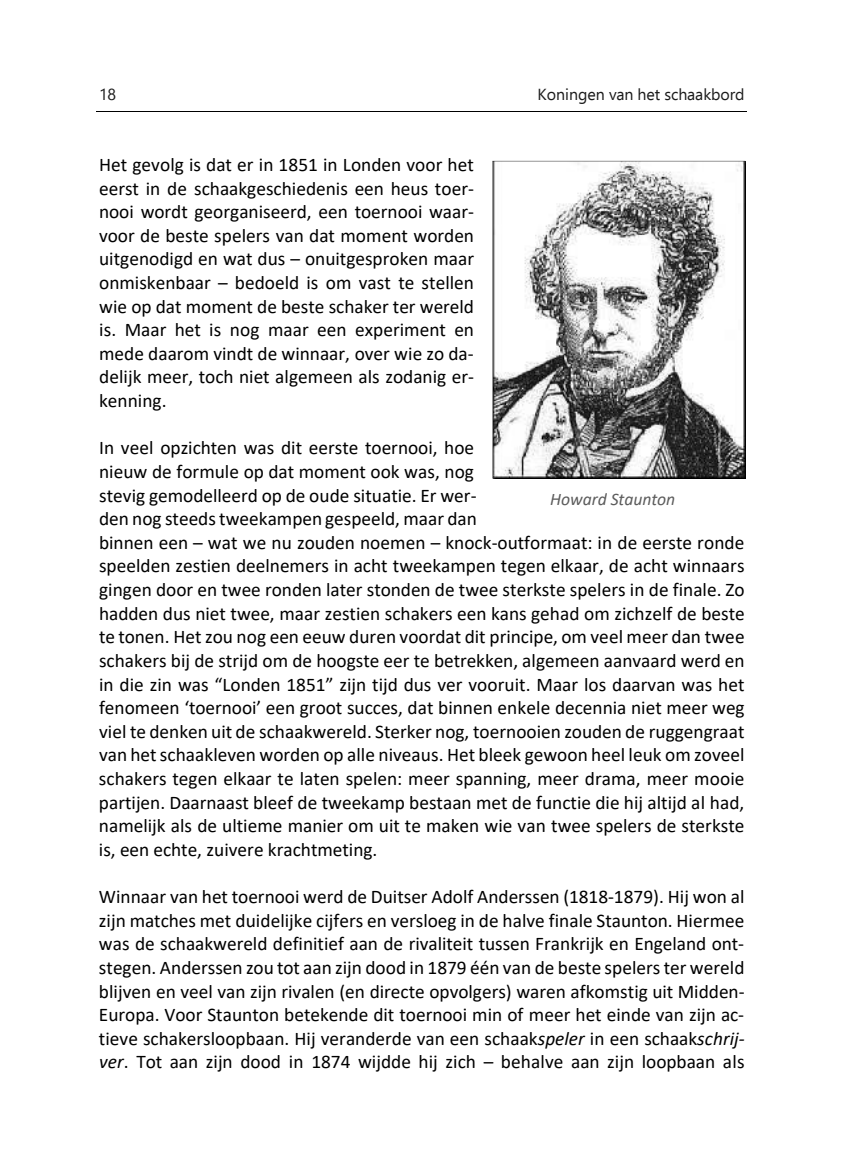
<style>
.page{position:relative;width:844px;height:1166px;background:#fff}
.page>*{position:absolute;margin:0;border:0;box-sizing:border-box;transform-origin:0 0}
.t1{font:19.25px/23.6px "Calibri";color:#000;text-align:justify}
.t2{font:italic 17.68px "Calibri";letter-spacing:-.005em;color:#5c5c5c}
.t3{font:15.92px "Ebrima";letter-spacing:-.005em;color:#1b1b1b}
.s1{font-style:italic}
</style>
<div class="page">
<hr style="left:97px;top:111px;width:650px;height:1px;background:#000">
<svg style="left:492px;top:161px;width:253px;height:317px"></svg>
<p class="t3" style="left:99px;top:88px;width:18px">18</p>
<p class="t3" style="left:537px;top:88px;width:208px">Koningen van het schaakbord</p>
<p class="t1" style="left:99px;top:154px;width:376px">Het gevolg is dat er in 1851 in Londen voor het eerst in de schaakgeschiedenis een heus toer&shy;nooi wordt georganiseerd, een toernooi waar&shy;voor de beste spelers van dat moment worden uitgenodigd en wat dus – onuitgesproken maar onmiskenbaar – bedoeld is om vast te stellen wie op dat moment de beste schaker ter wereld is. Maar het is nog maar een experiment en mede daarom vindt de winnaar, over wie zo da&shy;delijk meer, toch niet algemeen als zodanig er&shy;kenning.</p>
<p class="t1" style="left:99px;top:437px;width:647px;text-align:left">In veel opzichten was dit eerste toernooi, hoe<br>nieuw de formule op dat moment ook was, nog<br>stevig gemodelleerd op de oude situatie. Er wer-<br>den nog steeds tweekampen gespeeld, maar dan<br>binnen een – wat we nu zouden noemen – knock-outformaat: in de eerste ronde speelden zestien deelnemers in acht tweekampen tegen elkaar, de acht winnaars gingen door en twee ronden later stonden de twee sterkste spelers in de finale. Zo hadden dus niet twee, maar zestien schakers een kans gehad om zichzelf de beste te tonen. Het zou nog een eeuw duren voordat dit principe, om veel meer dan twee schakers bij de strijd om de hoogste eer te betrekken, algemeen aanvaard werd en in die zin was “Londen 1851” zijn tijd dus ver vooruit. Maar los daarvan was het fenomeen ‘toernooi’ een groot succes, dat binnen enkele decennia niet meer weg viel te denken uit de schaakwereld. Sterker nog, toernooien zouden de ruggengraat van het schaakleven worden op alle niveaus. Het bleek gewoon heel leuk om zoveel schakers tegen elkaar te laten spelen: meer spanning, meer drama, meer mooie partijen. Daarnaast bleef de tweekamp bestaan met de functie die hij altijd al had, namelijk als de ultieme manier om uit te maken wie van twee spelers de sterkste is, een echte, zuivere krachtmeting.</p>
<p class="t1" style="left:99px;top:886px;width:647px">Winnaar van het toernooi werd de Duitser Adolf Anderssen (1818-1879). Hij won al zijn matches met duidelijke cijfers en versloeg in de halve finale Staunton. Hiermee was de schaakwereld definitief aan de rivaliteit tussen Frankrijk en Engeland ont&shy;stegen. Anderssen zou tot aan zijn dood in 1879 één van de beste spelers ter wereld blijven en veel van zijn rivalen (en directe opvolgers) waren afkomstig uit Midden-Europa. Voor Staunton betekende dit toernooi min of meer het einde van zijn ac&shy;tieve schakersloopbaan. Hij veranderde van een schaak<span class="s1">speler</span> in een schaak<span class="s1">schrij&shy;ver</span>. Tot aan zijn dood in 1874 wijdde hij zich – behalve aan zijn loopbaan als</p>
<p class="t2" style="left:550px;top:492px;width:126px">Howard Staunton</p>
</div>
